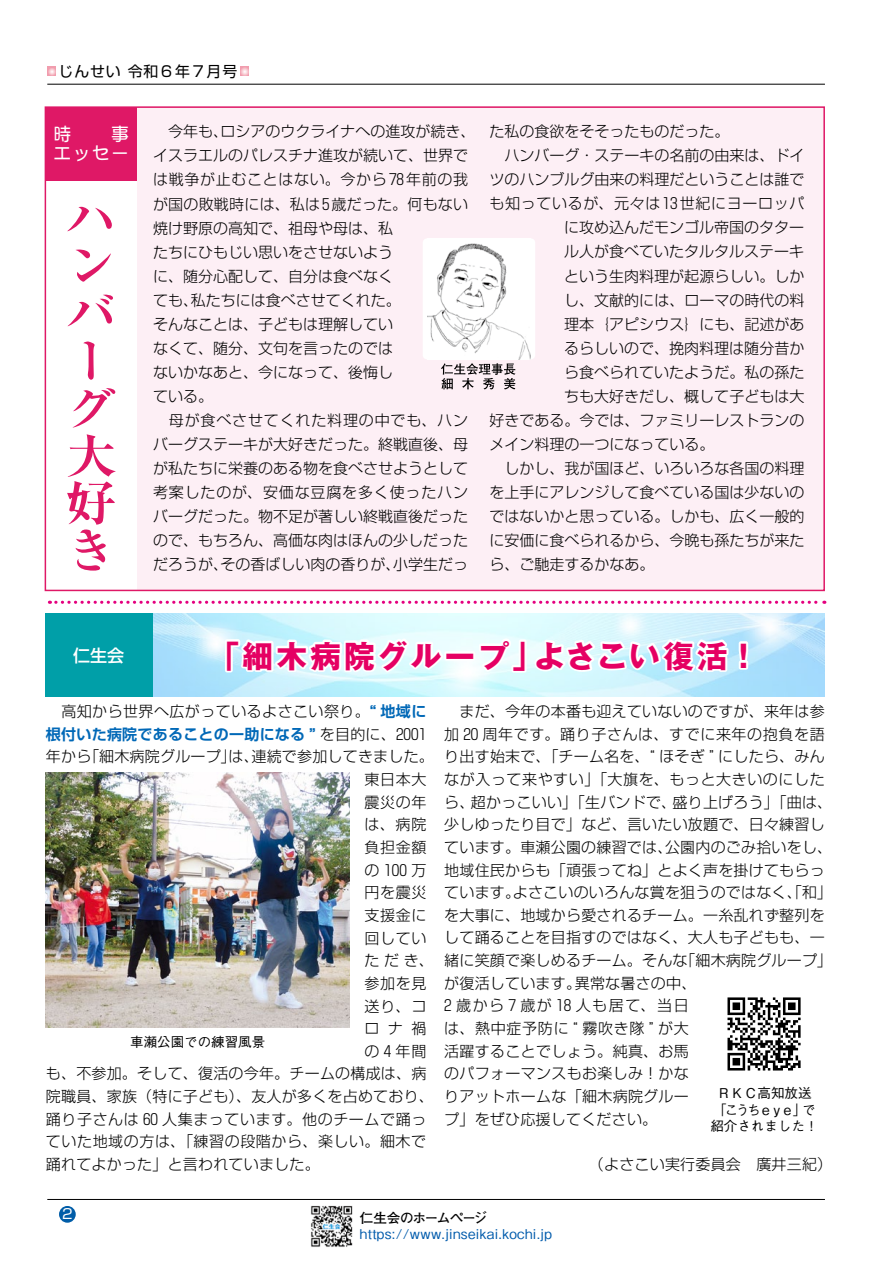
<style>
.page{position:relative;width:893px;height:1263px;background:#fff}
.page>*{position:absolute;margin:0;border:0;box-sizing:border-box;transform-origin:0 0}
.t1{font:700 47.4px/47.4px "G Ryumin";color:#df1866;scale:1.08 1}
.t2{font:700 30.9px "Gothic MB101 Pr 6";letter-spacing:.1em;color:#e50063}
.t3{font:19.2px/19.2px "DFPPOP Mix CID W4";color:#fff;text-align:right}
.t4{font:500 16.95px "Shin Go Pr 6 N";color:#fff}
.t5{font:300 15px/24px "Shin Go Pr 6";color:#000}
.t6{font:300 15px/22.6px "Shin Go Pr 6 N";letter-spacing:.015em;color:#000}
.t7{font:300 15px "Shin Go Pr 6 N";letter-spacing:.04em;color:#000}
.t8{font:700 15px "Shin Go Pr 6 N De";letter-spacing:.02em;color:#0068b7}
.t9{font:300 15px "Shin Go Pr 6";letter-spacing:.045em;color:#000}
.t10{font:14.85px "Shin Go Pr 6";letter-spacing:.06em;color:#000}
.t11{font:13.8px "Shin Go Pr 6 N";color:#fff}
.t12{font:500 13.5px/16.2px "Gothic BBB Pr 6 N";color:#000;text-align:center}
.t13{font:500 13.5px "Gothic BBB Pr 6 N";letter-spacing:.025em;color:#005bac}
.t14{font:700 13.5px "Futo Go B101 Pr 6 N";letter-spacing:-.055em;color:#000}
.s1{font-family:"Shin Go Pr 6 N De";font-weight:700;color:#0068b7}
.s2{font-family:"Shin Go Pr 6 N";font-weight:300;color:#000}
</style>
<div class="page">
<div style="left:59px;top:1206px;width:17px;height:17px;background:#005da8;border-radius:50%"></div>
<hr style="left:47px;top:84px;width:778px;height:1px;background:#000">
<hr style="left:47px;top:1199px;width:778px;height:1px;background:#000">
<svg style="left:47px;top:67px;width:9px;height:8px"></svg>
<svg style="left:240px;top:67px;width:9px;height:8px"></svg>
<img style="left:311px;top:1205px;width:42px;height:42px">
<img style="left:46px;top:772px;width:304px;height:255px">
<svg style="left:56px;top:601px;width:769px;height:3px"></svg>
<img style="left:153px;top:613px;width:672px;height:83px">
<svg style="left:223px;top:613px;width:223px;height:79px"></svg>
<svg style="left:476px;top:635px;width:255px;height:41px"></svg>
<svg style="left:737px;top:639px;width:13px;height:33px"></svg>
<div style="left:46px;top:613px;width:107px;height:83px;background:#009fa8"></div>
<div style="left:46px;top:106px;width:779px;height:485px;background:#fdeff5"></div>
<div style="left:46px;top:106px;width:90px;height:485px;background:#fff"></div>
<div style="left:45px;top:107px;width:91px;height:74px;background:#df1866"></div>
<div style="left:423px;top:238px;width:112px;height:121px;background:#fff;border-radius:4px"></div>
<svg style="left:441px;top:363px;width:74px;height:26px"></svg>
<img style="left:427px;top:243px;width:104px;height:116px">
<svg style="left:727px;top:997px;width:74px;height:73px"></svg>
<p class="t10" style="left:59px;top:59px;width:180px">じんせい令和６年７月号</p>
<p class="t3" style="left:53px;top:124px;width:78px">事<br>エッセー</p>
<p class="t5" style="left:153px;top:118px;width:324px">　今年も、ロシアのウクライナへの進攻が続き、イスラエルのパレスチナ進攻が続いて、世界では戦争が止むことはない。今から７８年前の我が国の敗戦時には、私は５歳だった。何もない焼け野原の高知で、祖母や母は、私<br>たちにひもじい思いをさせないよう<br>に、随分心配して、自分は食べなく<br>ても、私たちには食べさせてくれた。<br>そんなことは、子どもは理解してい<br>なくて、随分、文句を言ったのでは<br>ないかなあと、今になって、後悔し<br>ている。<br>　母が食べさせてくれた料理の中でも、ハンバーグステーキが大好きだった。終戦直後、母が私たちに栄養のある物を食べさせようとして考案したのが、安価な豆腐を多く使ったハンバーグだった。物不足が著しい終戦直後だったので、もちろん、高価な肉はほんの少しだっただろうが、その香ばしい肉の香りが、小学生だっ</p>
<p class="t5" style="left:489px;top:118px;width:241px">た私の食欲をそそったものだった。</p>
<p class="t3" style="left:53px;top:124px;width:21px">時</p>
<p class="t5" style="left:489px;top:142px;width:316px">　ハンバーグ・ステーキの名前の由来は、ドイ</p>
<p class="t5" style="left:489px;top:166px;width:316px">ツのハンブルグ由来の料理だということは誰で</p>
<p class="t9" style="left:489px;top:191px;width:317px">も知っているが、元々は１３世紀にヨーロッパ</p>
<p class="t5" style="left:564px;top:214px;width:242px">に攻め込んだモンゴル帝国のタター</p>
<p class="t5" style="left:564px;top:238px;width:242px">ル人が食べていたタルタルステーキ</p>
<p class="t5" style="left:564px;top:262px;width:242px">という生肉料理が起源らしい。しか</p>
<p class="t5" style="left:564px;top:286px;width:242px">し、文献的には、ローマの時代の料</p>
<p class="t5" style="left:564px;top:310px;width:242px">理本｛アピシウス｝にも、記述があ</p>
<p class="t5" style="left:564px;top:335px;width:242px">るらしいので、挽肉料理は随分昔か</p>
<p class="t5" style="left:564px;top:359px;width:242px">ら食べられていたようだ。私の孫た</p>
<p class="t5" style="left:564px;top:383px;width:242px">ちも大好きだし、概して子どもは大</p>
<p class="t5" style="left:489px;top:407px;width:316px">好きである。今では、ファミリーレストランの</p>
<p class="t5" style="left:489px;top:431px;width:226px">メイン料理の一つになっている。</p>
<p class="t5" style="left:489px;top:455px;width:316px">　しかし、我が国ほど、いろいろな各国の料理</p>
<p class="t5" style="left:489px;top:479px;width:316px">を上手にアレンジして食べている国は少ないの</p>
<p class="t5" style="left:489px;top:503px;width:316px">ではないかと思っている。しかも、広く一般的</p>
<p class="t5" style="left:489px;top:527px;width:316px">に安価に食べられるから、今晩も孫たちが来た</p>
<p class="t5" style="left:489px;top:551px;width:166px">ら、ご馳走するかなあ。</p>
<h1 class="t1" style="left:66px;top:194px;width:48px">ハンバーグ大好き</h1>
<p class="t4" style="left:73px;top:642px;width:53px">仁生会</p>
<h2 class="t2" style="left:209px;top:630px;width:552px">「細木病院グループ」よさこい復活！</h2>
<p class="t6" style="left:46px;top:699px;width:382px">　高知から世界へ広がっているよさこい祭り。<span class="s1">“ 地域に</span></p>
<p class="t8" style="left:46px;top:722px;width:382px">根付いた病院であることの一助になる ” <span class="s2">を目的に、２００１</span></p>
<p class="t6" style="left:46px;top:744px;width:389px">年から「細木病院グループ」は、連続で参加してきました。</p>
<p class="t6" style="left:365px;top:767px;width:63px">東日本大</p>
<p class="t6" style="left:365px;top:789px;width:63px">震災の年</p>
<p class="t6" style="left:365px;top:812px;width:63px">は、病院</p>
<p class="t6" style="left:365px;top:834px;width:63px">負担金額</p>
<p class="t6" style="left:365px;top:857px;width:63px">の１００万</p>
<p class="t6" style="left:365px;top:880px;width:63px">円を震災</p>
<p class="t6" style="left:365px;top:902px;width:63px">支援金に</p>
<p class="t6" style="left:365px;top:925px;width:63px">回してい</p>
<p class="t6" style="left:365px;top:948px;width:71px">ただき、</p>
<p class="t6" style="left:365px;top:970px;width:63px">参加を見</p>
<p class="t6" style="left:365px;top:993px;width:63px">送り、コ</p>
<p class="t6" style="left:365px;top:1016px;width:63px">ロナ禍</p>
<p class="t6" style="left:365px;top:1038px;width:63px">の４年間</p>
<p class="t6" style="left:46px;top:1061px;width:382px">も、不参加。そして、復活の今年。チームの構成は、病</p>
<p class="t6" style="left:46px;top:1084px;width:389px">院職員、家族（特に子ども）、友人が多くを占めており、</p>
<p class="t7" style="left:46px;top:1107px;width:382px">踊り子さんは６０人集まっています。他のチームで踊っ</p>
<p class="t7" style="left:46px;top:1129px;width:382px">ていた地域の方は、「練習の段階から、楽しい。細木で</p>
<p class="t6" style="left:46px;top:1152px;width:275px">踊れてよかった」と言われていました。</p>
<p class="t6" style="left:444px;top:699px;width:389px">　まだ、今年の本番も迎えていないのですが、来年は参加２０周年です。踊り子さんは、すでに来年の抱負を語り出す始末で、「チーム名を、“ ほそぎ ” にしたら、みんなが入って来やすい」「大旗を、もっと大きいのにしたら、超かっこいい」「生バンドで、盛り上げろう」「曲は、少しゆったり目で」など、言いたい放題で、日々練習しています。車瀬公園の練習では、公園内のごみ拾いをし、地域住民からも「頑張ってね」とよく声を掛けてもらっています。よさこいのいろんな賞を狙うのではなく、「和」を大事に、地域から愛されるチーム。一糸乱れず整列をして踊ることを目指すのではなく、大人も子どもも、一緒に笑顔で楽しめるチーム。そんな「細木病院グループ」が復活しています。異常な暑さの中、<br>２歳から７歳が１８人も居て、当日<br>は、熱中症予防に “ 霧吹き隊 ” が大<br>活躍することでしょう。純真、お馬<br>のパフォーマンスもお楽しみ！かな<br>りアットホームな「細木病院グルー<br>プ」をぜひ応援してください。</p>
<p class="t6" style="left:589px;top:1152px;width:245px">（よさこい実行委員会　廣井三紀）</p>
<p class="t14" style="left:360px;top:1207px;width:129px">仁生会のホームページ</p>
<p class="t13" style="left:360px;top:1223px;width:194px">https://www.jinseikai.kochi.jp</p>
<p class="t12" style="left:130px;top:1033px;width:137px">車瀬公園での練習風景</p>
<p class="t12" style="left:710px;top:1084px;width:109px">ＲＫＣ高知放送「こうちｅｙｅ」で紹介されました！</p>
<p class="t11" style="left:62px;top:1203px;width:12px">2</p>
</div>
